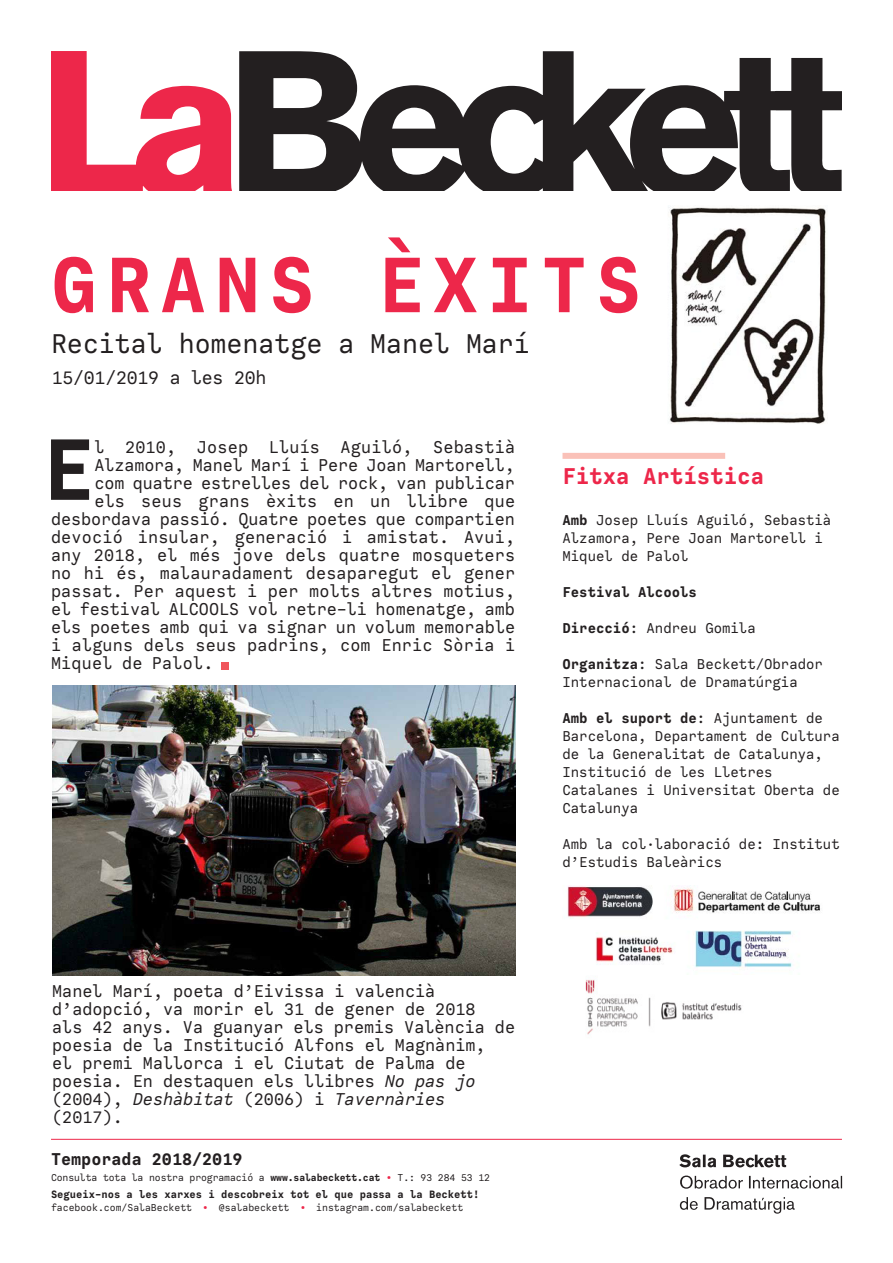
<style>
.page{position:relative;width:893px;height:1263px;background:#fff}
.page>*{position:absolute;margin:0;border:0;box-sizing:border-box;transform-origin:0 0}
.t1{font:700 91.5px "Calling Code";color:#231f20}
.t2{font:700 82.5px "Calling Code";letter-spacing:.1em;color:#ed274a}
.t3{font:28.5px "Calling Code";color:#231f20}
.t4{font:700 24px "Calling Code";color:#ed274a}
.t5{font:19.5px "Calling Code";letter-spacing:-.01em;color:#231f20}
.t6{font:18px/18px "Calling Code";color:#231f20}
.t7{font:700 18px "Calling Code";color:#231f20}
.t8{font:15px/18px "Calling Code";color:#231f20}
.t9{font:700 15px "Calling Code";color:#231f20}
.t10{font:700 11.25px "Calling Code";color:#231f20}
.t11{font:10.5px "Calling Code";color:#231f20}
.s1{font-weight:700}
.s2{font-style:italic}
.s3{color:#ed274a}
</style>
<div class="page">
<div style="left:562px;top:453px;width:163px;height:6px;background:#fac1b8"></div>
<svg style="left:680px;top:1197px;width:115px;height:17px"></svg>
<svg style="left:680px;top:1175px;width:162px;height:14px"></svg>
<svg style="left:679px;top:1154px;width:107px;height:13px"></svg>
<hr style="left:51px;top:1139px;width:791px;height:1px;background:#ed274a">
<svg style="left:239px;top:51px;width:603px;height:140px;fill:#231f20"></svg>
<svg style="left:51px;top:51px;width:181px;height:140px"></svg>
<img style="left:52px;top:686px;width:463px;height:290px">
<img style="left:567px;top:885px;width:253px;height:83px">
<img style="left:585px;top:980px;width:157px;height:55px">
<img style="left:668px;top:207px;width:158px;height:217px">
<div style="left:221px;top:662px;width:8px;height:8px;background:#f0555c"></div>
<h2 class="t2" style="left:51px;top:234px;width:592px">Grans èxits</h2>
<h3 class="t3" style="left:51px;top:325px;width:480px">Recital homenatge a Manel Marí</h3>
<p class="t5" style="left:52px;top:365px;width:216px">15/01/2019 a les 20h</p>
<h1 class="t1" style="left:43px;top:413px;width:53px">E</h1>
<p class="t6" style="left:94px;top:438px;width:422px">l 2010, Josep Lluís Aguiló, Sebastià</p>
<p class="t6" style="left:94px;top:456px;width:422px">Alzamora, Manel Marí i Pere Joan Martorell,</p>
<p class="t6" style="left:94px;top:474px;width:422px">com quatre estrelles del rock, van publicar</p>
<p class="t6" style="left:94px;top:492px;width:422px">els seus grans èxits en un llibre que</p>
<p class="t6" style="left:51px;top:510px;width:465px">desbordava passió. Quatre poetes que compartien</p>
<p class="t6" style="left:51px;top:528px;width:466px">devoció insular, generació i amistat. Avui,</p>
<p class="t6" style="left:51px;top:546px;width:466px">any 2018, el més jove dels quatre mosqueters</p>
<p class="t6" style="left:51px;top:564px;width:466px">no hi és, malauradament desaparegut el gener</p>
<p class="t6" style="left:51px;top:582px;width:466px">passat. Per aquest i per molts altres motius,</p>
<p class="t6" style="left:51px;top:600px;width:465px">el festival ALCOOLS vol retre-li homenatge, amb</p>
<p class="t6" style="left:51px;top:618px;width:466px">els poetes amb qui va signar un volum memorable</p>
<p class="t6" style="left:51px;top:636px;width:466px">i alguns dels seus padrins, com Enric Sòria i</p>
<p class="t6" style="left:51px;top:654px;width:164px">Miquel de Palol.</p>
<h3 class="t4" style="left:562px;top:462px;width:203px">Fitxa Artística</h3>
<p class="t8" style="left:562px;top:511px;width:270px"><span class="s1">Amb</span> Josep Lluís Aguiló, Sebastià<br>Alzamora, Pere Joan Martorell i<br>Miquel de Palol</p>
<p class="t9" style="left:562px;top:583px;width:136px">Festival Alcools</p>
<p class="t8" style="left:562px;top:619px;width:195px"><span class="s1">Direcció</span>: Andreu Gomila</p>
<p class="t8" style="left:562px;top:655px;width:262px"><span class="s1">Organitza</span>: Sala Beckett/Obrador<br>Internacional de Dramatúrgia</p>
<p class="t8" style="left:562px;top:709px;width:279px"><span class="s1">Amb el suport de</span>: Ajuntament de<br>Barcelona, Departament de Cultura de la Generalitat de Catalunya,<br>Institució de les Lletres<br>Catalanes i Universitat Oberta de<br>Catalunya</p>
<p class="t8" style="left:562px;top:835px;width:279px">Amb la col·laboració de: Institut d’Estudis Baleàrics</p>
<p class="t6" style="left:52px;top:981px;width:464px">Manel Marí, poeta d’Eivissa i valencià d’adopció, va morir el 31 de gener de 2018<br>als 42 anys. Va guanyar els premis València de poesia de la Institució Alfons el Magnànim,<br>el premi Mallorca i el Ciutat de Palma de poesia. En destaquen els llibres <span class="s2">No pas jo </span>(2004), <span class="s2">Deshàbitat</span> (2006) i <span class="s2">Tavernàries </span>(2017).</p>
<p class="t7" style="left:51px;top:1148px;width:193px">Temporada 2018/2019</p>
<p class="t11" style="left:51px;top:1170px;width:441px">Consulta tota la nostra programació a <span class="s1">www.salabeckett.cat</span> <span class="s3">•</span> T.: 93 284 53 12</p>
<p class="t10" style="left:51px;top:1187px;width:430px">Segueix-nos a les xarxes i descobreix tot el que passa a la Beckett!</p>
<p class="t11" style="left:51px;top:1201px;width:414px">facebook.com/SalaBeckett <span class="s3">•</span> @salabeckett <span class="s3">•</span> instagram.com/salabeckett</p>
</div>
